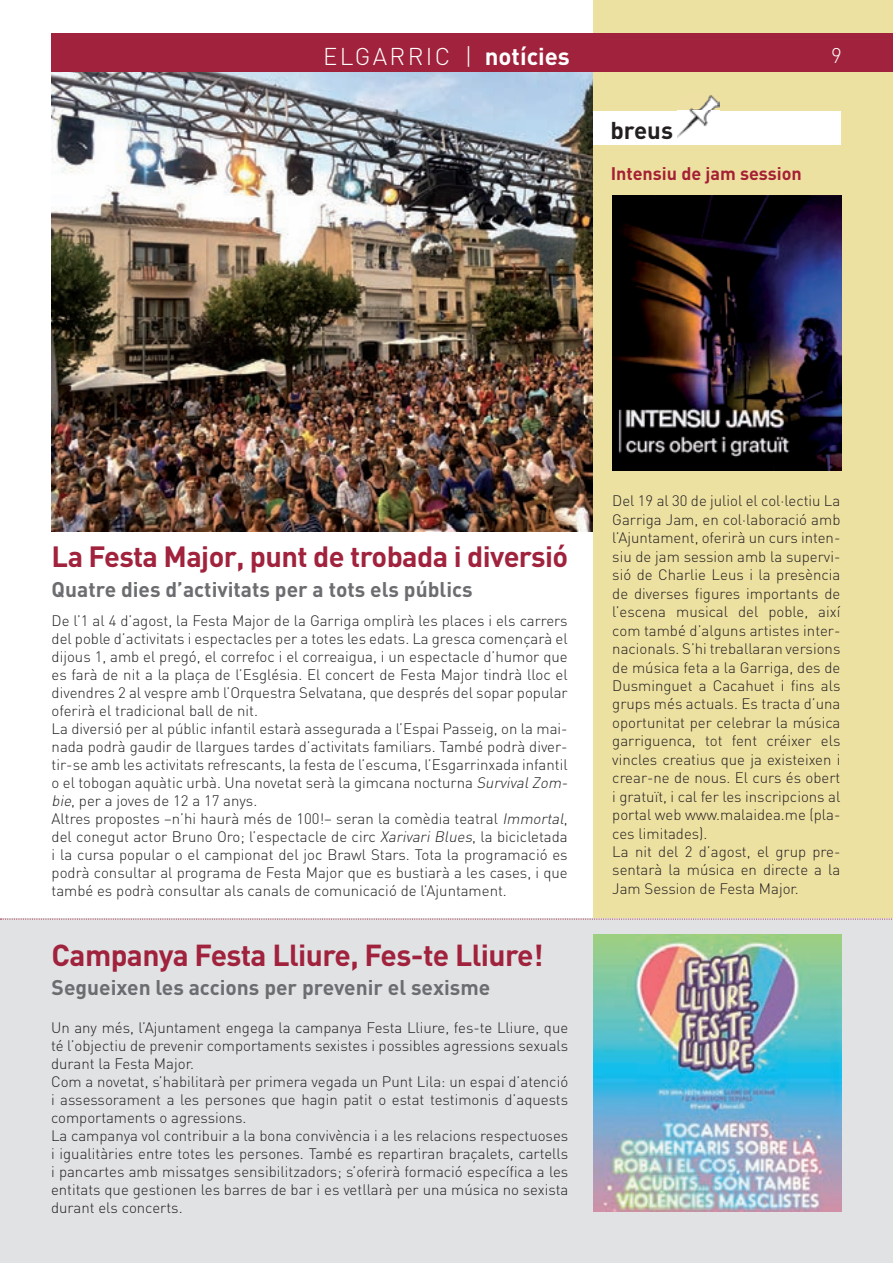
<style>
.page{position:relative;width:893px;height:1263px;background:#fff}
.page>*{position:absolute;margin:0;border:0;box-sizing:border-box;transform-origin:0 0}
.t1{font:700 30px "DIN";letter-spacing:-.02em;color:#a0223c}
.t2{font:700 28.95px "DIN";letter-spacing:-.02em;color:#a0223c}
.t3{font:300 24px "DIN";color:#fff}
.t4{font:700 24px "DIN";color:#231f20}
.t5{font:700 21px "DIN";color:#6c6d70}
.t6{font:300 21px "DIN";color:#fff}
.t7{font:700 18px "DIN";color:#a62035}
.t8{font:300 15px/18px "DIN";color:#231f20}
.s1{font-weight:700}
.s2{font-style:italic}
</style>
<div class="page">
<img style="left:51px;top:71px;width:542px;height:460px">
<div style="left:593px;top:0;width:300px;height:1263px;background:#ede1a2"></div>
<div style="left:51px;top:33px;width:842px;height:38px;background:#a0223c"></div>
<div style="left:0;top:919px;width:893px;height:344px;background:#e1e2e4"></div>
<div style="left:593px;top:111px;width:248px;height:34px;background:#fff"></div>
<img style="left:677px;top:95px;width:42px;height:43px">
<img style="left:594px;top:935px;width:248px;height:277px">
<img style="left:612px;top:195px;width:229px;height:276px">
<svg style="left:1px;top:918px;width:892px;height:1px"></svg>
<h3 class="t3" style="left:323px;top:41px;width:248px">ELGARRIC | <span class="s1">notícies</span></h3>
<h3 class="t6" style="left:831px;top:43px;width:12px">9</h3>
<h3 class="t4" style="left:610px;top:114px;width:64px">breus</h3>
<p class="t7" style="left:611px;top:162px;width:193px">Intensiu de jam session</p>
<h2 class="t2" style="left:52px;top:538px;width:518px">La Festa Major, punt de trobada i diversió</h2>
<h3 class="t5" style="left:52px;top:575px;width:423px">Quatre dies d’activitats per a tots els públics</h3>
<p class="t8" style="left:52px;top:611px;width:521px">De l’1 al 4 d’agost, la Festa Major de la Garriga omplirà les places i els carrers del poble d’activitats i espectacles per a totes les edats. La gresca començarà el dijous 1, amb el pregó, el correfoc i el correaigua, i un espectacle d’humor que es farà de nit a la plaça de l’Església. El concert de Festa Major tindrà lloc el divendres 2 al vespre amb l’Orquestra Selvatana, que després del sopar popular oferirà el tradicional ball de nit.<br>La diversió per al públic infantil estarà assegurada a l’Espai Passeig, on la mai&shy;nada podrà gaudir de llargues tardes d’activitats familiars. També podrà diver&shy;tir-se amb les activitats refrescants, la festa de l’escuma, l’Esgarrinxada infantil o el tobogan aquàtic urbà. Una novetat serà la gimcana nocturna <span class="s2">SurvivalZom&shy;bie</span>, per a joves de 12 a 17 anys.<br>Altres propostes –n’hi haurà més de 100!– seran la comèdia teatral <span class="s2">Immortal</span>, del conegut actor Bruno Oro; l’espectacle de circ <span class="s2">Xarivari Blues</span>, la bicicletada i la cursa popular o el campionat del joc Brawl Stars. Tota la programació es podrà consultar al programa de Festa Major que es bustiarà a les cases, i que també es podrà consultar als canals de comunicació de l’Ajuntament.</p>
<h1 class="t1" style="left:52px;top:935px;width:493px">Campanya Festa Lliure, Fes-te Lliure!</h1>
<h3 class="t5" style="left:52px;top:974px;width:440px">Segueixen les accions per prevenir el sexisme</h3>
<p class="t8" style="left:51px;top:1018px;width:519px">Un any més, l’Ajuntament engega la campanya Festa Lliure, fes-te Lliure, que té l’objectiu de prevenir comportaments sexistes i possibles agressions sexuals durant la Festa Major.<br>Com a novetat, s’habilitarà per primera vegada un Punt Lila: un espai d’atenció i assessorament a les persones que hagin patit o estat testimonis d’aquests comportaments o agressions.<br>La campanya vol contribuir a la bona convivència i a les relacions respectuoses i igualitàries entre totes les persones. També es repartiran braçalets, cartells i pancartes amb missatges sensibilitzadors; s’oferirà formació específica a les entitats que gestionen les barres de bar i es vetllarà per una música no sexista durant els concerts.</p>
<p class="t8" style="left:612px;top:492px;width:230px;line-height:18.5px">Del 19 al 30 de juliol el col·lectiu La Garriga Jam, en col·laboració amb l’Ajuntament, oferirà un curs inten&shy;siu de jam session amb la supervi&shy;sió de Charlie Leus i la presència de diverses figures importants de l’escena musical del poble, així com també d’alguns artistes inter&shy;nacionals. S’hi treballaran versions de música feta a la Garriga, des de Dusminguet a Cacahuet i fins als grups més actuals. Es tracta d’una oportunitat per celebrar la música garriguenca, tot fent créixer els vincles creatius que ja existeixen i crear-ne de nous. El curs és obert i gratuït, i cal fer les inscripcions al portal web www.malaidea.me (pla&shy;ces limitades).<br>La nit del 2 d’agost, el grup pre&shy;sentarà la música en directe a la Jam Session de Festa Major.</p>
</div>
